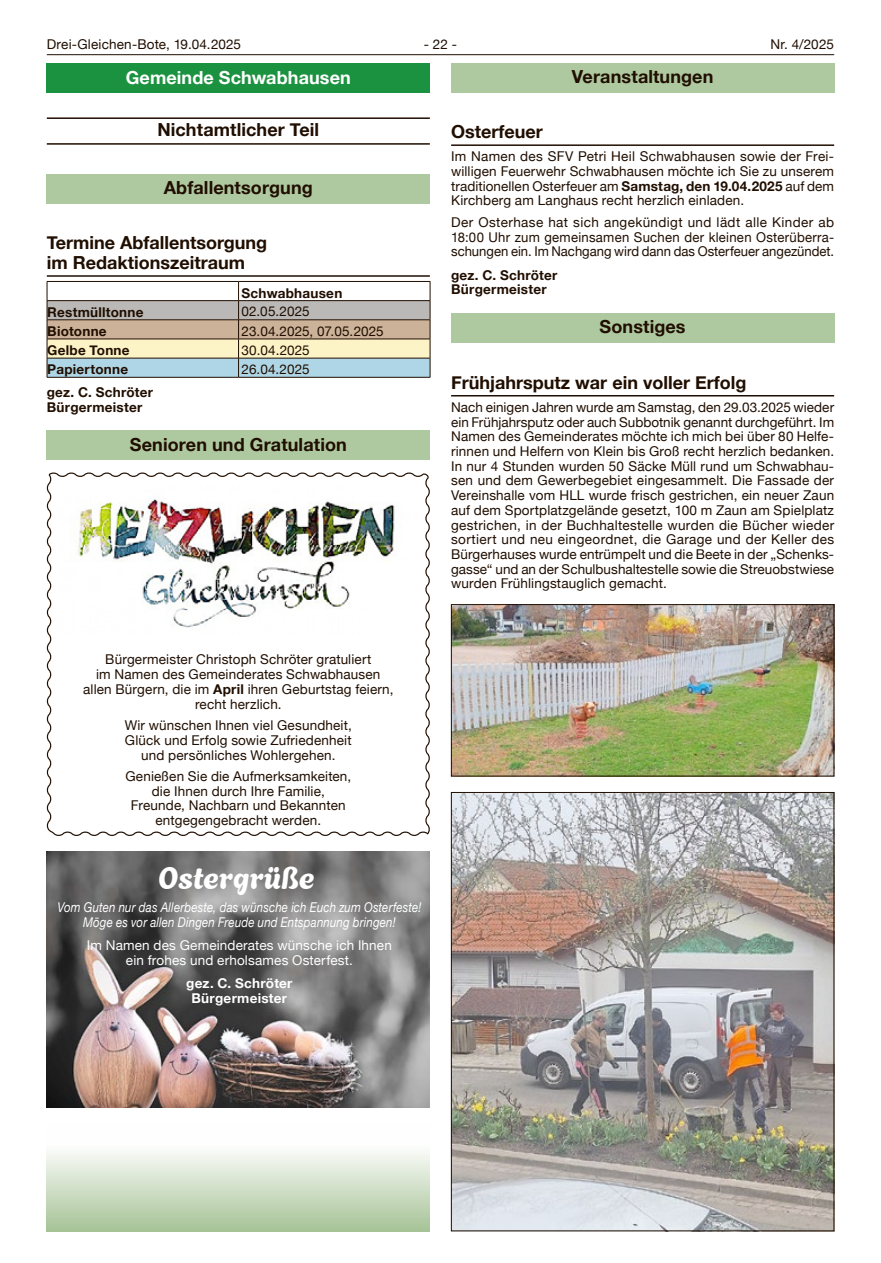
<style>
.page{position:relative;width:881px;height:1263px;background:#fff}
.page>*{position:absolute;margin:0;border:0;box-sizing:border-box;transform-origin:0 0}
.t1{font:30px "Agbalumo";color:#fff}
.t2{font:700 18px/19.6px "Helvetica Neue";color:#200e00}
.t3{font:700 18px "Helvetica Neue";letter-spacing:.005em;color:#fff}
.t4{font:13.5px/14.7px "Helvetica Neue";letter-spacing:.01em;color:#200e00;text-align:justify}
.t5{font:700 13.5px/14.7px "Helvetica Neue";letter-spacing:.02em;color:#200e00}
.t6{font:italic 13.5px/14.7px "Helvetica Neue";letter-spacing:.015em;color:#fff;text-align:center;scale:.85 1}
.t7{font:13.5px/14.7px "Helvetica Neue";letter-spacing:.01em;color:#fff;text-align:center}
.t8{font:700 13.5px/14.7px "Helvetica Neue";letter-spacing:.02em;color:#fff;text-align:center}
.s1{font-weight:700}
</style>
<div class="page">
<hr style="left:47px;top:54px;width:786px;height:1px;background:#200e00">
<div style="left:451px;top:63px;width:382px;height:30px;background:#aec8a0"></div>
<hr style="left:451px;top:144px;width:382px;height:2px;background:#200e00">
<div style="left:451px;top:313px;width:382px;height:30px;background:#aec8a0"></div>
<hr style="left:451px;top:395px;width:382px;height:1px;background:#200e00">
<img style="left:453px;top:606px;width:378px;height:168px">
<div style="left:451px;top:604px;width:382px;height:172px;border:1px solid #200e00"></div>
<img style="left:453px;top:794px;width:378px;height:435px">
<div style="left:47px;top:63px;width:382px;height:30px;background:#1b923f"></div>
<hr style="left:47px;top:143px;width:382px;height:2px;background:#200e00">
<hr style="left:47px;top:117px;width:382px;height:2px;background:#200e00">
<div style="left:47px;top:174px;width:382px;height:30px;background:#aec8a0"></div>
<hr style="left:47px;top:275px;width:382px;height:2px;background:#200e00">
<div style="left:47px;top:430px;width:382px;height:30px;background:#aec8a0"></div>
<hr style="left:47px;top:377px;width:191px;height:1px;background:#200e00">
<svg style="left:47px;top:281px;width:383px;height:96px"></svg>
<hr style="left:238px;top:377px;width:192px;height:1px;background:#200e00">
<svg style="left:46px;top:472px;width:384px;height:364px"></svg>
<img style="left:47px;top:852px;width:382px;height:255px">
<div style="left:47px;top:1123px;width:382px;height:108px;background:linear-gradient(to bottom,#fff,#aac69b)"></div>
<p class="t4" style="left:47px;top:38px;width:196px">Drei-Gleichen-Bote, 19.04.2025</p>
<p class="t4" style="left:424px;top:38px;width:35px">- 22 -</p>
<p class="t4" style="left:770px;top:38px;width:65px">Nr. 4/2025</p>
<h2 class="t2" style="left:571px;top:67px;width:143px">Veranstaltungen</h2>
<h2 class="t2" style="left:451px;top:122px;width:93px">Osterfeuer</h2>
<p class="t4" style="left:451px;top:150px;width:384px">Im Namen des SFV Petri Heil Schwabhausen sowie der Frei&shy;willigen Feuerwehr Schwabhausen möchte ich Sie zu unserem traditionellen Osterfeuer am <span class="s1">Samstag, den 19.04.2025</span> auf dem Kirchberg am Langhaus recht herzlich einladen.</p>
<p class="t4" style="left:451px;top:216px;width:384px">Der Osterhase hat sich angekündigt und lädt alle Kinder ab 18:00 Uhr zum gemeinsamen Suchen der kleinen Osterüberra&shy;schungen ein. Im Nachgang wird dann das Osterfeuer angezündet.</p>
<p class="t5" style="left:451px;top:268px;width:108px">gez. C. Schröter<br>Bürgermeister</p>
<h2 class="t2" style="left:599px;top:318px;width:87px">Sonstiges</h2>
<h2 class="t2" style="left:451px;top:373px;width:296px">Frühjahrsputz war ein voller Erfolg</h2>
<p class="t4" style="left:451px;top:400px;width:384px">Nach einigen Jahren wurde am Samstag, den 29.03.2025 wieder ein Frühjahrsputz oder auch Subbotnik genannt durchgeführt. Im Namen des Gemeinderates möchte ich mich bei über 80 Helfe&shy;rinnen und Helfern von Klein bis Groß recht herzlich bedanken.<br>In nur 4 Stunden wurden 50 Säcke Müll rund um Schwabhau&shy;sen und dem Gewerbegebiet eingesammelt. Die Fassade der Vereinshalle vom HLL wurde frisch gestrichen, ein neuer Zaun auf dem Sportplatzgelände gesetzt, 100 m Zaun am Spielplatz gestrichen, in der Buchhaltestelle wurden die Bücher wieder sortiert und neu eingeordnet, die Garage und der Keller des Bürgerhauses wurde entrümpelt und die Beete in der „Schenks&shy;gasse“ und an der Schulbushaltestelle sowie die Streuobstwiese wurden Frühlingstauglich gemacht.</p>
<h2 class="t3" style="left:126px;top:64px;width:226px">Gemeinde Schwabhausen</h2>
<h2 class="t2" style="left:157px;top:121px;width:163px">Nichtamtlicher Teil</h2>
<h2 class="t2" style="left:164px;top:178px;width:151px">Abfallentsorgung</h2>
<h2 class="t2" style="left:47px;top:233px;width:222px">Termine Abfallentsorgung im Redaktionszeitraum</h2>
<p class="t5" style="left:241px;top:286px;width:102px">Schwabhausen</p>
<p class="t5" style="left:47px;top:305px;width:98px">Restmülltonne</p>
<p class="t4" style="left:241px;top:305px;width:70px">02.05.2025</p>
<p class="t5" style="left:47px;top:324px;width:61px">Biotonne</p>
<p class="t4" style="left:241px;top:324px;width:144px">23.04.2025, 07.05.2025</p>
<p class="t5" style="left:47px;top:343px;width:84px">Gelbe Tonne</p>
<p class="t4" style="left:241px;top:343px;width:70px">30.04.2025</p>
<p class="t5" style="left:47px;top:362px;width:82px">Papiertonne</p>
<p class="t4" style="left:241px;top:363px;width:70px">26.04.2025</p>
<p class="t5" style="left:47px;top:385px;width:108px">gez. C. Schröter<br>Bürgermeister</p>
<h2 class="t2" style="left:130px;top:435px;width:218px">Senioren und Gratulation</h2>
<p class="t4" style="left:83px;top:653px;width:312px;text-align:center">Bürgermeister Christoph Schröter gratuliert<br>im Namen des Gemeinderates Schwabhausen allen Bürgern, die im <span class="s1">April</span> ihren Geburtstag feiern, recht herzlich.</p>
<p class="t4" style="left:125px;top:719px;width:228px;text-align:center">Wir wünschen Ihnen viel Gesundheit,<br>Glück und Erfolg sowie Zufriedenheit und persönliches Wohlergehen.</p>
<p class="t4" style="left:125px;top:770px;width:227px;text-align:center">Genießen Sie die Aufmerksamkeiten, die Ihnen durch Ihre Familie,<br>Freunde, Nachbarn und Bekannten entgegengebracht werden.</p>
<h1 class="t1" style="left:158px;top:854px;width:158px">Ostergrüße</h1>
<p class="t6" style="left:57px;top:901px;width:429px">Vom Guten nur das Allerbeste, das wünsche ich Euch zum Osterfeste!<br>Möge es vor allen Dingen Freude und Entspannung bringen!</p>
<p class="t7" style="left:87px;top:939px;width:306px">Im Namen des Gemeinderates wünsche ich Ihnen ein frohes und erholsames Osterfest.</p>
<p class="t8" style="left:186px;top:976px;width:108px">gez. C. Schröter<br>Bürgermeister</p>
</div>
